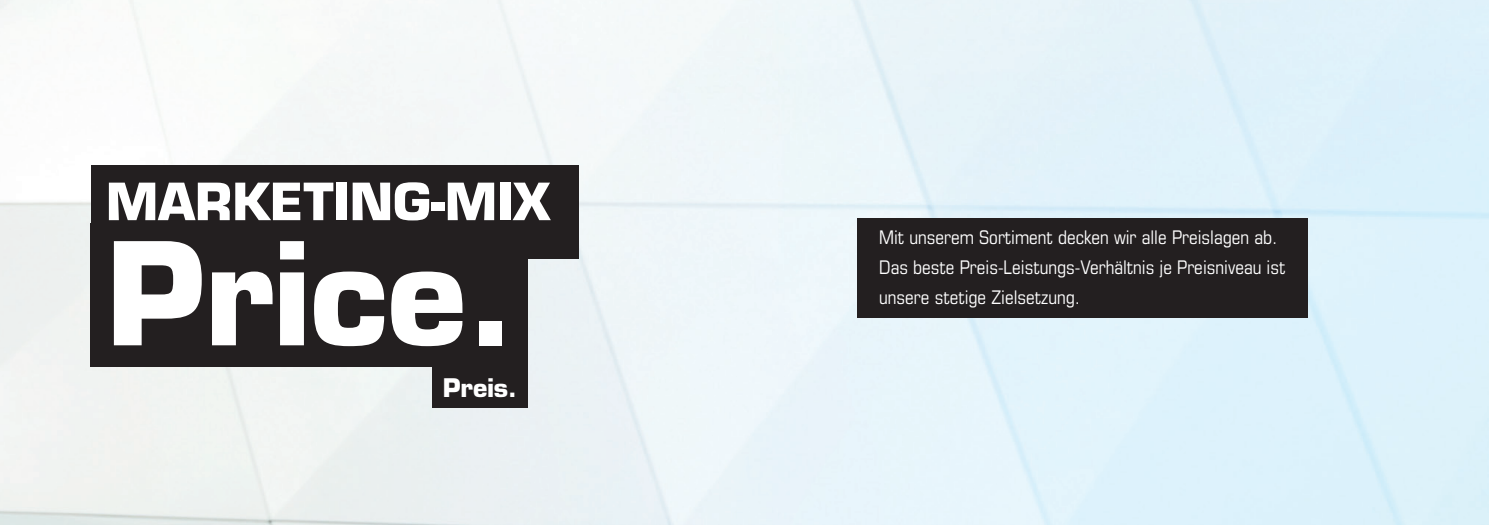
<style>
.page{position:relative;width:1489px;height:525px;background:#fff}
.page>*{position:absolute;margin:0;border:0;box-sizing:border-box;transform-origin:0 0}
.t1{font:700 138.75px "Kempastile";color:#fff}
.t2{font:700 50px "Eurostile";color:#fff}
.t3{font:700 25px "Kempastile";color:#fff}
.t4{font:condensed 18.75px/30px "Eurostile";color:#fff}
</style>
<div class="page">
<img style="left:0;top:0;width:1488px;height:524px">
<div style="left:91px;top:165px;width:487px;height:93px;background:#231f20"></div>
<div style="left:91px;top:223px;width:437px;height:143px;background:#231f20"></div>
<div style="left:432px;top:366px;width:96px;height:42px;background:#231f20"></div>
<div style="left:857px;top:218px;width:450px;height:99px;background:#231f20"></div>
<h2 class="t2" style="left:106px;top:171px;width:445px">MARKETING-MIX</h2>
<h1 class="t1" style="left:106px;top:208px;width:412px">Price.</h1>
<h3 class="t3" style="left:443px;top:372px;width:76px">Preis.</h3>
<p class="t4" style="left:879px;top:222px;width:407px">Mit unserem Sortiment decken wir alle Preislagen ab.<br>Das beste Preis-Leistungs-Verhältnis je Preisniveau ist unsere stetige Zielsetzung.</p>
</div>
